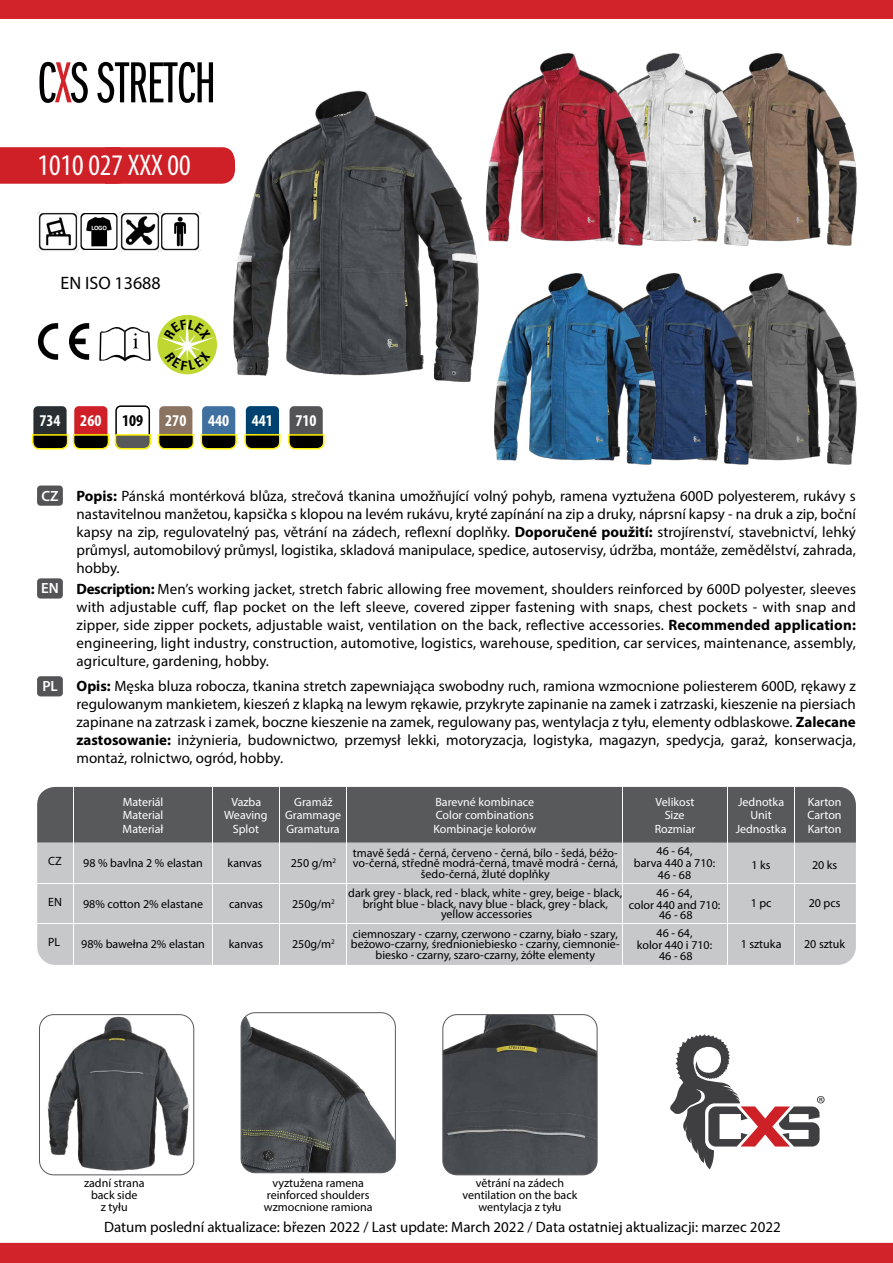
<style>
.page{position:relative;width:893px;height:1263px;background:#fff}
.page>*{position:absolute;margin:0;border:0;box-sizing:border-box;transform-origin:0 0}
.t1{font:60px "Franklin Got Itc DOT Boo Ext Com";letter-spacing:-.01em;color:#000}
.t2{font:condensed 30px "Myriad Pro";color:#fff}
.t3{font:18px "Myriad Pro";color:#000}
.t4{font:700 condensed 16.5px "Myriad Pro";color:#fff}
.t5{font:700 condensed 16.5px "Myriad Pro";color:#000}
.t6{font:15px/18px "Myriad Pro";color:#000;text-align:justify}
.t7{font:600 14.85px "Myriad Pro";color:#fff}
.t8{font:12px/12px "Myriad Pro";color:#000;text-align:center}
.t9{font:12px "Myriad Pro";color:#fff}
.t10{font:700 6.6px "Calibri";color:#fff}
.s1{color:#d2232a}
.s2{font-weight:700}
</style>
<div class="page">
<div style="left:0;top:147px;width:218px;height:37px;background:#cf2027"></div>
<img style="left:757px;top:53px;width:100px;height:193px">
<img style="left:651px;top:53px;width:106px;height:193px">
<div style="left:201px;top:405px;width:35px;height:44px;background:#40709f;border-radius:5px"></div>
<div style="left:201px;top:405px;width:36px;height:44px;border:2px solid #fff;border-radius:5px"></div>
<div style="left:290px;top:406px;width:33px;height:42px;background:#545456;border-radius:4px"></div>
<svg style="left:288px;top:433px;width:37px;height:17px"></svg>
<div style="left:246px;top:406px;width:33px;height:42px;background:#00426f;border-radius:4px"></div>
<div style="left:159px;top:406px;width:33px;height:42px;background:#8b7362;border-radius:4px"></div>
<svg style="left:244px;top:433px;width:37px;height:17px"></svg>
<img style="left:444px;top:1016px;width:152px;height:159px">
<div style="left:442px;top:1014px;width:156px;height:161px;border:1px solid #58595b;border-radius:14px"></div>
<div style="left:74px;top:406px;width:33px;height:42px;background:#cf2027;border-radius:4px"></div>
<div style="left:115px;top:405px;width:35px;height:44px;border:2px solid #000;border-radius:4px"></div>
<img style="left:757px;top:273px;width:100px;height:192px">
<img style="left:660px;top:273px;width:97px;height:192px">
<img style="left:218px;top:90px;width:261px;height:292px">
<img style="left:494px;top:273px;width:166px;height:192px">
<img style="left:475px;top:53px;width:176px;height:197px">
<div style="left:33px;top:406px;width:34px;height:42px;background:#282e31;border-radius:4px"></div>
<svg style="left:32px;top:433px;width:205px;height:17px"></svg>
<svg style="left:670px;top:1034px;width:155px;height:135px"></svg>
<div style="left:37px;top:485px;width:26px;height:21px;background:#545456;border-radius:3px"></div>
<div style="left:37px;top:578px;width:26px;height:21px;background:#545456;border-radius:3px"></div>
<div style="left:37px;top:676px;width:26px;height:20px;background:#545456;border-radius:3px"></div>
<div style="left:0;top:0;width:893px;height:19px;background:#d2232a"></div>
<div style="left:0;top:1243px;width:893px;height:20px;background:#d2232a"></div>
<svg style="left:99px;top:327px;width:52px;height:34px"></svg>
<svg style="left:38px;top:323px;width:20px;height:37px"></svg>
<svg style="left:69px;top:323px;width:20px;height:37px"></svg>
<img style="left:119px;top:211px;width:82px;height:41px">
<svg style="left:80px;top:212px;width:38px;height:38px"></svg>
<img style="left:38px;top:211px;width:41px;height:41px">
<div style="left:157px;top:315px;width:60px;height:59px;background:#bfd730;border-radius:50%"></div>
<img style="left:241px;top:1013px;width:154px;height:160px">
<div style="left:241px;top:1012px;width:155px;height:161px;border:1px solid #58595b;border-radius:14px"></div>
<img style="left:39px;top:1015px;width:155px;height:160px">
<div style="left:39px;top:1014px;width:155px;height:161px;border:1px solid #58595b;border-radius:14px"></div>
<div style="left:37px;top:787px;width:819px;height:178px;background:#c7c8ca;border-radius:18px"></div>
<div style="left:37px;top:787px;width:819px;height:55px;background:#58595b"></div>
<hr style="left:212px;top:787px;width:1px;height:178px;background:#fff">
<hr style="left:73px;top:787px;width:1px;height:178px;background:#fff">
<hr style="left:37px;top:923px;width:819px;height:1px;background:#fff">
<hr style="left:37px;top:883px;width:819px;height:1px;background:#fff">
<hr style="left:794px;top:787px;width:1px;height:178px;background:#fff">
<hr style="left:727px;top:787px;width:1px;height:178px;background:#fff">
<hr style="left:623px;top:787px;width:1px;height:178px;background:#fff">
<hr style="left:347px;top:787px;width:1px;height:178px;background:#fff">
<hr style="left:280px;top:787px;width:1px;height:178px;background:#fff">
<svg style="left:161px;top:318px;width:53px;height:52px"></svg>
<h1 class="t1" style="left:37px;top:51px;width:180px">C<span class="s1">X</span>S STRETCH</h1>
<h2 class="t2" style="left:38px;top:147px;width:155px">1010 027 XXX 00</h2>
<p class="t10" style="left:92px;top:224px;width:17px">LOGO</p>
<p class="t3" style="left:61px;top:272px;width:102px">EN ISO 13688</p>
<p class="t4" style="left:39px;top:410px;width:63px">734 260</p>
<p class="t5" style="left:122px;top:410px;width:23px">109</p>
<p class="t4" style="left:165px;top:410px;width:23px">270</p>
<p class="t4" style="left:208px;top:410px;width:23px">440</p>
<p class="t4" style="left:252px;top:410px;width:23px">441</p>
<p class="t4" style="left:296px;top:410px;width:23px">710</p>
<p class="t7" style="left:42px;top:486px;width:19px">CZ</p>
<p class="t7" style="left:41px;top:579px;width:19px">EN</p>
<p class="t7" style="left:42px;top:677px;width:17px">PL</p>
<p class="t8" style="left:48px;top:855px;width:15px">CZ</p>
<p class="t8" style="left:48px;top:896px;width:15px">EN</p>
<p class="t8" style="left:48px;top:936px;width:14px">PL</p>
<p class="t6" style="left:77px;top:486px;width:781px"><span class="s2">Popis:</span> Pánská montérková blůza, strečová tkanina umožňující volný pohyb, ramena vyztužena 600D polyesterem, rukávy s nastavitelnou manžetou, kapsička s klopou na levém rukávu, kryté zapínání na zip a druky, náprsní kapsy - na druk a zip, boční kapsy na zip, regulovatelný pas, větrání na zádech, reflexní doplňky. <span class="s2">Doporučené použití:</span> strojírenství, stavebnictví, lehký průmysl, automobilový průmysl, logistika, skladová manipulace, spedice, autoservisy, údržba, montáže, zemědělství, zahrada, hobby.</p>
<p class="t6" style="left:77px;top:579px;width:781px"><span class="s2">Description:</span> Men’s working jacket, stretch fabric allowing free movement, shoulders reinforced by 600D polyester, sleeves with adjustable cuff, flap pocket on the left sleeve, covered zipper fastening with snaps, chest pockets - with snap and zipper, side zipper pockets, adjustable waist, ventilation on the back, reflective accessories. <span class="s2">Recommended application: </span>engineering, light industry, construction, automotive, logistics, warehouse, spedition, car services, maintenance, assembly, agriculture, gardening, hobby.</p>
<p class="t6" style="left:77px;top:677px;width:781px"><span class="s2">Opis:</span> Męska bluza robocza, tkanina stretch zapewniająca swobodny ruch, ramiona wzmocnione poliesterem 600D, rękawy z regulowanym mankietem, kieszeń z klapką na lewym rękawie, przykryte zapinanie na zamek i zatrzaski, kieszenie na piersiach zapinane na zatrzask i zamek, boczne kieszenie na zamek, regulowany pas, wentylacja z tyłu, elementy odblaskowe. <span class="s2">Zalecane zastosowanie:</span> inżynieria, budownictwo, przemysł lekki, motoryzacja, logistyka, magazyn, spedycja, garaż, konserwacja, montaż, rolnictwo, ogród, hobby.</p>
<p class="t9" style="left:123px;top:794px;width:42px">Materiál</p>
<p class="t9" style="left:123px;top:808px;width:42px">Material</p>
<p class="t9" style="left:123px;top:822px;width:42px">Materiał</p>
<p class="t8" style="left:83px;top:857px;width:121px">98 % bavlna 2 % elastan</p>
<p class="t8" style="left:83px;top:898px;width:121px">98% cotton 2% elastane</p>
<p class="t8" style="left:81px;top:938px;width:125px">98% bawełna 2% elastan</p>
<p class="t9" style="left:231px;top:794px;width:31px">Vazba</p>
<p class="t9" style="left:233px;top:821px;width:28px">Splot</p>
<p class="t9" style="left:224px;top:808px;width:45px">Weaving</p>
<p class="t9" style="left:294px;top:794px;width:40px">Gramáž</p>
<p class="t9" style="left:286px;top:821px;width:55px">Gramatura</p>
<p class="t9" style="left:285px;top:808px;width:57px">Grammage</p>
<p class="t9" style="left:435px;top:794px;width:100px">Barevné kombinace</p>
<p class="t9" style="left:433px;top:821px;width:104px">Kombinacje kolorów</p>
<p class="t9" style="left:436px;top:808px;width:100px">Color combinations</p>
<p class="t9" style="left:656px;top:794px;width:40px">Velikost</p>
<p class="t9" style="left:655px;top:821px;width:42px">Rozmiar</p>
<p class="t9" style="left:665px;top:808px;width:21px">Size</p>
<p class="t9" style="left:738px;top:794px;width:48px">Jednotka</p>
<p class="t9" style="left:736px;top:821px;width:52px">Jednostka</p>
<p class="t9" style="left:750px;top:808px;width:23px">Unit</p>
<p class="t9" style="left:808px;top:794px;width:35px">Karton</p>
<p class="t9" style="left:808px;top:821px;width:35px">Karton</p>
<p class="t9" style="left:808px;top:808px;width:36px">Carton</p>
<p class="t8" style="left:227px;top:857px;width:36px">kanvas</p>
<p class="t8" style="left:229px;top:898px;width:35px">canvas</p>
<p class="t8" style="left:229px;top:938px;width:36px">kanvas</p>
<p class="t8" style="left:291px;top:857px;width:47px">250 g/m<sup>2</sup></p>
<p class="t8" style="left:292px;top:898px;width:44px">250g/m<sup>2</sup></p>
<p class="t8" style="left:292px;top:938px;width:44px">250g/m<sup>2</sup></p>
<p class="t8" style="left:634px;top:845px;width:83px">46 - 64,<br>barva 440 a 710:<br>46 - 68</p>
<p class="t8" style="left:629px;top:887px;width:93px">46 - 64,<br>color 440 and 710:</p>
<p class="t8" style="left:657px;top:906px;width:37px;line-height:17.9px;text-align:left">46 - 68<br>46 - 64,</p>
<p class="t8" style="left:637px;top:940px;width:77px;line-height:10.5px">kolor 440 i 710:<br>46 - 68</p>
<p class="t8" style="left:353px;top:847px;width:267px;line-height:10.5px">tmavě šedá - černá, červeno - černá, bílo - šedá, béžo&shy;vo-černá, středně modrá-černá, tmavě modrá - černá, šedo-černá, žluté doplňky</p>
<p class="t8" style="left:348px;top:888px;width:276px;line-height:10.5px">dark grey - black, red - black, white - grey, beige - black, bright blue - black, navy blue - black, grey - black, yellow accessories</p>
<p class="t8" style="left:351px;top:928px;width:270px;line-height:10.5px">ciemnoszary - czarny, czerwono - czarny, biało - szary, beżowo-czarny, średnioniebiesko - czarny, ciemnonie&shy;biesko - czarny, szaro-czarny, żółte elementy</p>
<p class="t8" style="left:752px;top:859px;width:21px">1 ks</p>
<p class="t8" style="left:751px;top:897px;width:22px">1 pc</p>
<p class="t8" style="left:741px;top:938px;width:42px">1 sztuka</p>
<p class="t8" style="left:812px;top:859px;width:27px">20 ks</p>
<p class="t8" style="left:809px;top:897px;width:33px">20 pcs</p>
<p class="t8" style="left:804px;top:938px;width:42px">20 sztuk</p>
<p class="t8" style="left:84px;top:1177px;width:62px">zadní strana back side<br>z tyłu</p>
<p class="t8" style="left:264px;top:1177px;width:110px">vyztužena ramena reinforced shoulders wzmocnione ramiona</p>
<p class="t8" style="left:463px;top:1177px;width:116px">větrání na zádech ventilation on the back wentylacja z tyłu</p>
<p class="t6" style="left:104px;top:1218px;width:678px">Datum poslední aktualizace: březen 2022 / Last update: March 2022 / Data ostatniej aktualizacji: marzec 2022</p>
</div>
